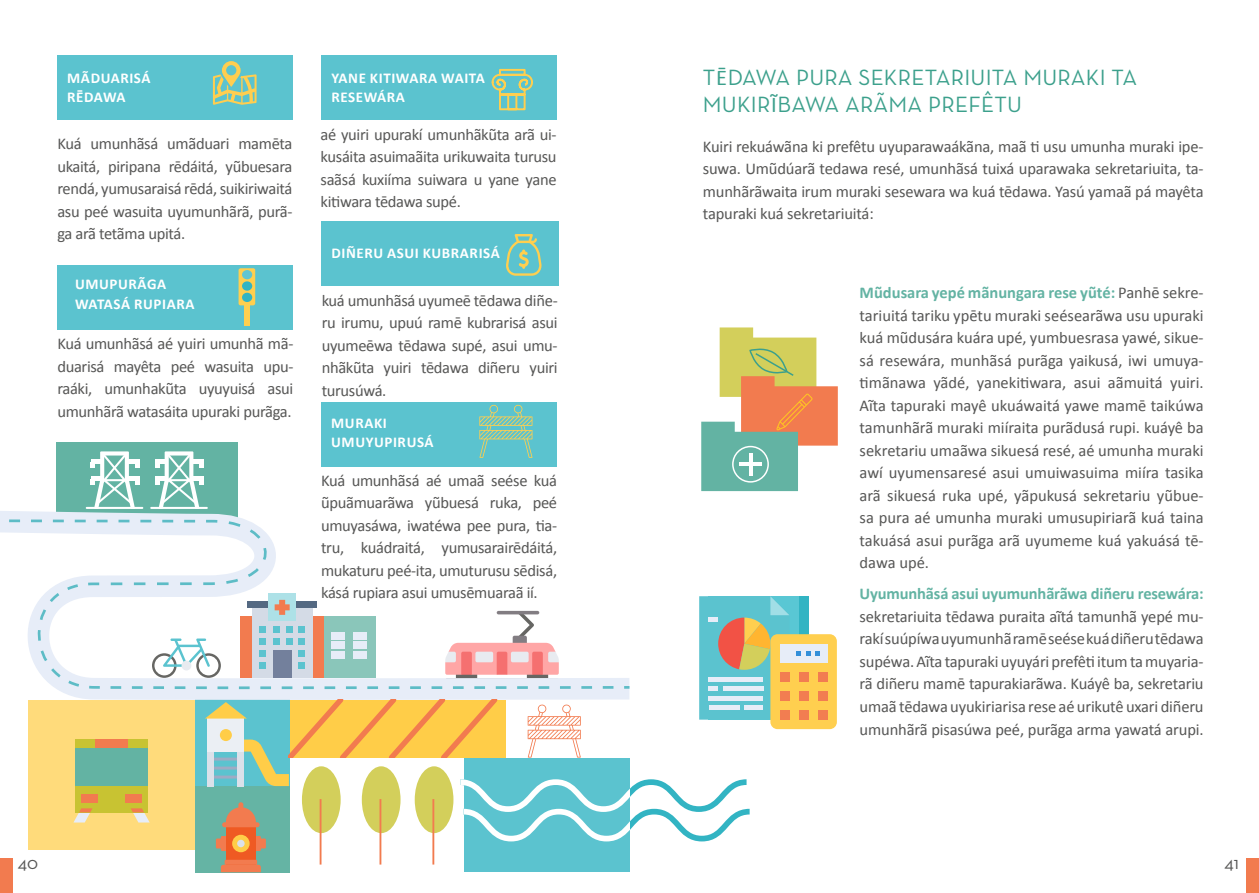
<style>
.page{position:relative;width:1259px;height:893px;background:#fff}
.page>*{position:absolute;margin:0;border:0;box-sizing:border-box;transform-origin:0 0}
.t1{font:22.5px/27px "Neutra Text";letter-spacing:.01em;color:#3ca08c}
.t2{font:18px "Neutra Text";color:#575756}
.t3{font:16.5px/22.5px "Calibri";letter-spacing:-.02em;color:#575756;text-align:justify}
.t4{font:700 16.5px "Calibri";letter-spacing:-.01em;color:#63b3a3}
.t5{font:700 15px/19.5px "Calibri";letter-spacing:.04em;color:#fff}
.s1{font-family:"Calibri"}
.s2{font-weight:700;color:#63b3a3}
</style>
<div class="page">
<div style="left:0;top:858px;width:13px;height:35px;background:#f27b4f"></div>
<div style="left:1246px;top:858px;width:13px;height:35px;background:#f27b4f"></div>
<div style="left:28px;top:700px;width:167px;height:150px;background:#ffdb7b"></div>
<div style="left:463px;top:758px;width:166px;height:113px;background:#5bc3cf"></div>
<div style="left:195px;top:786px;width:94px;height:86px;background:#65b4a4"></div>
<div style="left:56px;top:442px;width:182px;height:86px;background:#63b3a3"></div>
<div style="left:321px;top:221px;width:238px;height:65px;background:#5bc3cf"></div>
<div style="left:321px;top:55px;width:235px;height:65px;background:#5bc3cf"></div>
<svg style="left:506px;top:234px;width:36px;height:42px"></svg>
<svg style="left:491px;top:68px;width:42px;height:43px"></svg>
<svg style="left:701px;top:327px;width:137px;height:164px"></svg>
<div style="left:718px;top:596px;width:90px;height:124px;background:#32b4c3"></div>
<div style="left:708px;top:596px;width:91px;height:124px;background:#59c7d4"></div>
<div style="left:770px;top:634px;width:67px;height:95px;background:#ffcf4f;border-radius:7px"></div>
<div style="left:780px;top:644px;width:47px;height:19px;background:#e7edf8"></div>
<div style="left:799px;top:672px;width:9px;height:10px;background:#f27d51"></div>
<div style="left:818px;top:672px;width:9px;height:10px;background:#f27d51"></div>
<div style="left:799px;top:691px;width:9px;height:10px;background:#f27d51"></div>
<div style="left:818px;top:691px;width:9px;height:10px;background:#f27d51"></div>
<div style="left:799px;top:710px;width:9px;height:10px;background:#f27d51"></div>
<div style="left:818px;top:710px;width:9px;height:10px;background:#f27d51"></div>
<svg style="left:796px;top:651px;width:24px;height:5px"></svg>
<div style="left:57px;top:55px;width:235px;height:65px;background:#5bc3cf"></div>
<svg style="left:213px;top:61px;width:43px;height:44px"></svg>
<div style="left:226px;top:65px;width:10px;height:10px;background:#5cc4ce;border-radius:50%"></div>
<div style="left:58px;top:265px;width:235px;height:64px;background:#5bc3cf"></div>
<div style="left:244px;top:304px;width:6px;height:22px;background:#ffcf4f"></div>
<svg style="left:238px;top:268px;width:17px;height:37px"></svg>
<div style="left:322px;top:402px;width:234px;height:64px;background:#5bc3cf"></div>
<svg style="left:479px;top:405px;width:53px;height:53px"></svg>
<div style="left:75px;top:786px;width:73px;height:26px;background:#c8c332"></div>
<svg style="left:74px;top:808px;width:18px;height:14px"></svg>
<div style="left:75px;top:739px;width:73px;height:47px;background:#63b3a3"></div>
<div style="left:81px;top:794px;width:16px;height:8px;background:#f27b4f"></div>
<div style="left:75px;top:739px;width:73px;height:9px;background:#c8c332"></div>
<div style="left:95px;top:739px;width:33px;height:9px;background:#f27b4f"></div>
<svg style="left:0;top:506px;width:239px;height:194px"></svg>
<svg style="left:0;top:518px;width:296px;height:172px"></svg>
<hr style="left:320px;top:799px;width:1px;height:65px;background:#f27b4f">
<hr style="left:379px;top:799px;width:2px;height:65px;background:#f27b4f">
<hr style="left:432px;top:799px;width:2px;height:65px;background:#f27b4f">
<svg style="left:91px;top:451px;width:48px;height:56px"></svg>
<hr style="left:86px;top:507px;width:57px;height:2px;background:#fff">
<svg style="left:155px;top:451px;width:49px;height:56px"></svg>
<hr style="left:150px;top:507px;width:58px;height:2px;background:#fff">
<div style="left:269px;top:594px;width:27px;height:27px;background:#ade1e7"></div>
<div style="left:226px;top:825px;width:30px;height:42px;background:#ef5a23"></div>
<svg style="left:221px;top:860px;width:40px;height:12px"></svg>
<svg style="left:108px;top:596px;width:681px;height:255px"></svg>
<div style="left:324px;top:616px;width:52px;height:62px;background:#8ac6ba"></div>
<div style="left:353px;top:633px;width:14px;height:7px;background:#e7edf8"></div>
<div style="left:331px;top:632px;width:14px;height:7px;background:#e7edf8"></div>
<div style="left:353px;top:642px;width:14px;height:7px;background:#e7edf8"></div>
<div style="left:331px;top:641px;width:14px;height:7px;background:#e7edf8"></div>
<div style="left:353px;top:652px;width:14px;height:7px;background:#e7edf8"></div>
<div style="left:331px;top:652px;width:14px;height:7px;background:#e7edf8"></div>
<p class="t5" style="left:67px;top:68px;width:85px">MÃDUARISÁ<br>RĒDAWA</p>
<p class="t3" style="left:57px;top:132px;width:236px">Kuá umunhãsá umãduari mamēta ukaitá, piripana rēdáitá, yũbuesara rendá, yumusaraisá rēdá, suikiriwaitá asu peé wasuita uyumunhãrã, purã&shy;ga arã tetãma upitá.</p>
<p class="t5" style="left:75px;top:274px;width:121px">UMUPURÃGA<br>WATASÁ RUPIARA</p>
<p class="t3" style="left:57px;top:332px;width:237px">Kuá umunhãsá aé yuiri umunhã mã&shy;duarisá mayêta peé wasuita upu&shy;raáki, umunhakũta uyuyuisá asui umunhãrã watasáita upuraki purãga.</p>
<p class="t5" style="left:331px;top:67px;width:155px">YANE KITIWARA WAITA<br>RESEWÁRA</p>
<h1 class="t1" style="left:703px;top:63px;width:436px">T<span class="s1">Ē</span>DAWA PURA SEKRETARIUITA MURAKI TA<br>MUKIR<span class="s1">Ĩ</span>BAWA ARÃMA PREFÊTU</h1>
<p class="t3" style="left:703px;top:135px;width:502px">Kuiri rekuáwãna ki prefêtu uyuparawaákãna, maã ti usu umunha muraki ipe&shy;suwa. Umũdúarã tedawa resé, umunhãsá tuixá uparawaka sekretariuita, ta&shy;munhãrãwaita irum muraki sesewara wa kuá tēdawa. Yasú yamaã pá mayêta tapuraki kuá sekretariuitá:</p>
<p class="t3" style="left:321px;top:122px;width:237px">aé yuiri upurakí umunhãkũta arã ui&shy;kusáita asuimaãita urikuwaita turusu saãsá kuxiíma suiwara u yane yane kitiwara tēdawa supé.</p>
<p class="t5" style="left:331px;top:243px;width:170px">DIÑERU ASUI KUBRARISÁ</p>
<p class="t3" style="left:322px;top:288px;width:237px">kuá umunhãsá uyumeē tēdawa diñe&shy;ru irumu, upuú ramē kubrarisá asui uyumeēwa tēdawa supé, asui umu&shy;nhãkũta yuiri tēdawa diñeru yuiri turusúwá.</p>
<p class="t5" style="left:331px;top:412px;width:104px">MURAKI<br>UMUYUPIRUSÁ</p>
<p class="t3" style="left:321px;top:469px;width:237px">Kuá umunhãsá aé umaã seése kuá ũpuãmuarãwa yũbuesá ruka, peé umuyasáwa, iwatéwa pee pura, tia&shy;tru, kuádraitá, yumusarairēdáitá, mukaturu peé-ita, umuturusu sēdisá, kásá rupiara asui umusēmuaraã ií.</p>
<p class="t3" style="left:859px;top:281px;width:345px"><span class="s2">Mũdusara yepé mãnungara rese yũté:</span> Panhē sekre&shy;tariuitá tariku ypētu muraki seésearãwa usu upuraki kuá mũdusára kuára upé, yumbuesrasa yawé, sikue&shy;sá resewára, munhãsá purãga yaikusá, iwi umuya&shy;timãnawa yãdé, yanekitiwara, asui aãmuitá yuiri.<br>Aĩta tapuraki mayê ukuáwaitá yawe mamē taikúwa tamunhãrã muraki miíraita purãdusá rupi. kuáyê ba sekretariu umaãwa sikuesá resé, aé umunha muraki awí uyumensaresé asui umuiwasuima miíra tasika arã sikuesá ruka upé, yãpukusá sekretariu yũbue&shy;sa pura aé umunha muraki umusupiriarã kuá taina takuásá asui purãga arã uyumeme kuá yakuásá tē&shy;dawa upé.</p>
<p class="t4" style="left:859px;top:582px;width:346px">Uyumunhãsá asui uyumunhãrãwa diñeru resewára:</p>
<p class="t3" style="left:859px;top:605px;width:345px">sekretariuita tēdawa puraita aĩtá tamunhã yepé mu&shy;rakí suúpíwa uyumunhã ramē seése kuá diñeru tēdawa supéwa. Aĩta tapuraki uyuyári prefêti itum ta muyaria&shy;rã diñeru mamē tapurakiarãwa. Kuáyê ba, sekretariu umaã tēdawa uyukiriarisa rese aé urikutê uxari diñeru umunhãrã pisasúwa peé, purãga arma yawatá arupi.</p>
<p class="t2" style="left:18px;top:852px;width:22px">40</p>
<p class="t2" style="left:1224px;top:852px;width:16px">41</p>
</div>
